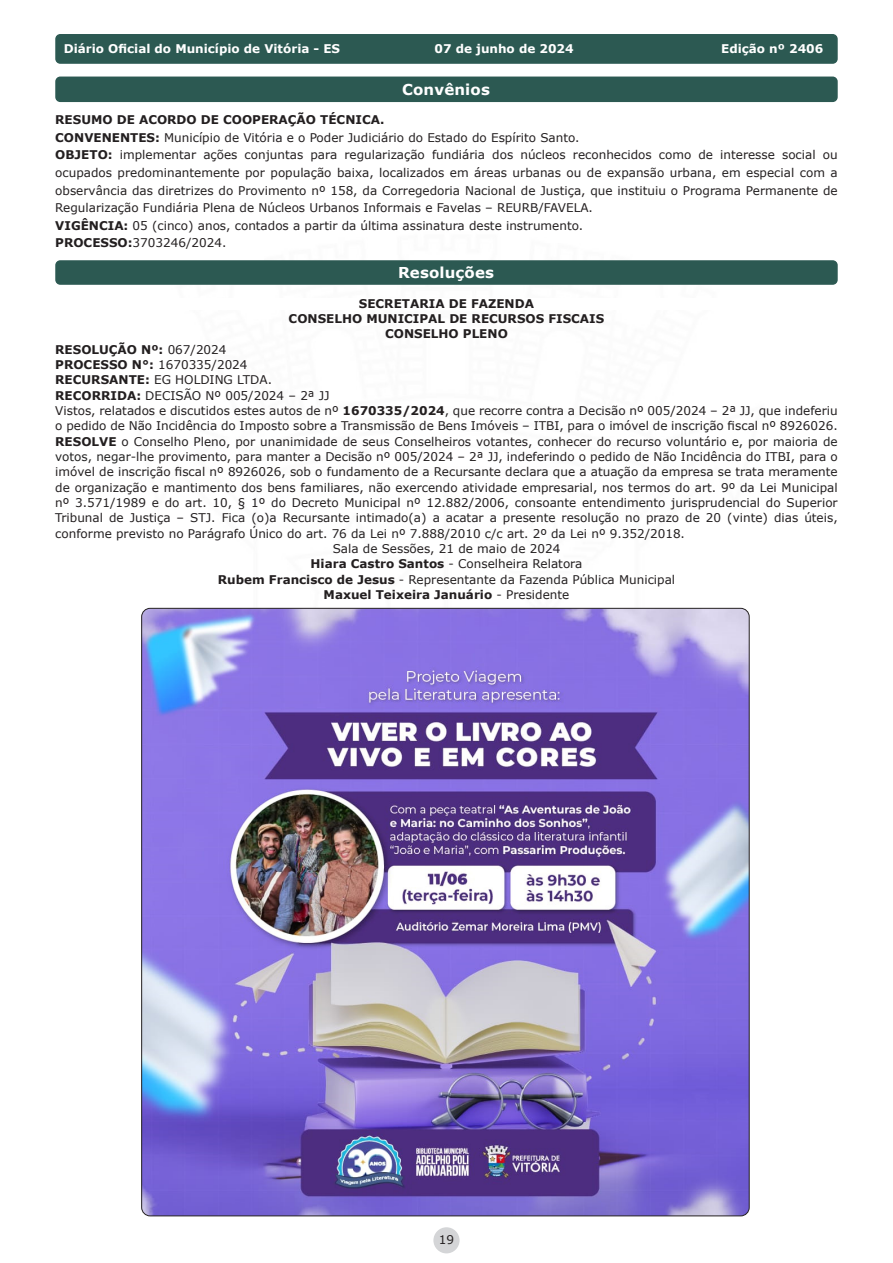
<style>
.page{position:relative;width:893px;height:1263px;background:#fff}
.page>*{position:absolute;margin:0;border:0;box-sizing:border-box;transform-origin:0 0}
.t1{font:700 15px "Verdana";letter-spacing:.01em;color:#fff}
.t2{font:12px/15.3px "Verdana";color:#231f20;text-align:justify}
.Cabeçe7e7e7alho{font:700 12px "Verdana";color:#231f20}
.t3{font:700 12px "Verdana";color:#fff}
.s1{font-weight:700}
.s2{font-weight:400}
.s3{color:#222}
</style>
<div class="page">
<div style="left:433px;top:1227px;width:27px;height:26px;background:#d4d5d7;border-radius:50%"></div>
<div style="left:56px;top:35px;width:781px;height:28px;background:#2c5952;border-radius:4px"></div>
<div style="left:55px;top:34px;width:783px;height:30px;border:2px solid #2c5952;border-radius:4px"></div>
<div style="left:56px;top:77px;width:781px;height:24px;background:#2c5952;border-radius:4px"></div>
<div style="left:55px;top:77px;width:783px;height:25px;border:2px solid #2c5952;border-radius:4px"></div>
<div style="left:56px;top:261px;width:781px;height:23px;background:#2c5952;border-radius:4px"></div>
<div style="left:55px;top:260px;width:783px;height:25px;border:2px solid #2c5952;border-radius:4px"></div>
<img style="left:142px;top:608px;width:607px;height:608px">
<p class="t3" style="left:64px;top:41px;width:278px">Diário Oficial do Município de Vitória - ES</p>
<p class="t3" style="left:435px;top:41px;width:141px">07 de junho de 2024</p>
<p class="t3" style="left:721px;top:41px;width:104px">Edição nº 2406</p>
<p class="t1" style="left:402px;top:79px;width:89px">Convênios</p>
<p class="Cabeçe7e7e7alho" style="left:55px;top:111px;width:331px">RESUMO DE ACORDO DE COOPERAÇÃO TÉCNICA.</p>
<p class="t2" style="left:55px;top:129px;width:526px"><span class="s1">CONVENENTES:</span> Município de Vitória e o Poder Judiciário do Estado do Espírito Santo.</p>
<p class="t2" style="left:55px;top:146px;width:784px;line-height:17.7px"><span class="s1">OBJETO:</span> implementar ações conjuntas para regularização fundiária dos núcleos reconhecidos como de interesse social ou ocupados predominantemente por população baixa, localizados em áreas urbanas ou de expansão urbana, em especial com a observância das diretrizes do Provimento nº 158, da Corregedoria Nacional de Justiça, que instituiu o Programa Permanente de Regularização Fundiária Plena de Núcleos Urbanos Informais e Favelas – REURB/FAVELA.</p>
<p class="t2" style="left:55px;top:218px;width:529px"><span class="s1">VIGÊNCIA:</span> 05 (cinco) anos, contados a partir da última assinatura deste instrumento.</p>
<p class="t2" style="left:55px;top:235px;width:173px"><span class="s1">PROCESSO:</span>3703246/2024.</p>
<p class="t1" style="left:398px;top:262px;width:98px">Resoluções</p>
<p class="Cabeçe7e7e7alho" style="left:359px;top:295px;width:177px">SECRETARIA DE FAZENDA</p>
<p class="Cabeçe7e7e7alho" style="left:289px;top:310px;width:317px">CONSELHO MUNICIPAL DE RECURSOS FISCAIS</p>
<p class="Cabeçe7e7e7alho" style="left:385px;top:325px;width:124px">CONSELHO PLENO</p>
<p class="Cabeçe7e7e7alho" style="left:55px;top:341px;width:173px">RESOLUÇÃO Nº: <span class="s2">067/2024</span></p>
<p class="t2" style="left:55px;top:357px;width:194px"><span class="s1">PROCESSO N°:</span> 1670335/2024</p>
<p class="t2" style="left:55px;top:372px;width:218px"><span class="s1">RECURSANTE:</span> EG HOLDING LTDA.</p>
<p class="t2" style="left:55px;top:388px;width:276px"><span class="s1">RECORRIDA:</span> DECISÃO Nº 005/2024 – 2ª JJ</p>
<p class="t2" style="left:55px;top:403px;width:784px">Vistos, relatados e discutidos estes autos de nº <span class="s1">1670335/2024</span>, que recorre contra a Decisão nº 005/2024 – 2ª JJ, que indeferiu o pedido de Não Incidência do Imposto sobre a Transmissão de Bens Imóveis – ITBI, para o imóvel de inscrição fiscal nº 8926026.<br><span class="s1">RESOLVE</span> o Conselho Pleno, por unanimidade de seus Conselheiros votantes, conhecer do recurso voluntário <span class="s3">e, por maioria de votos, negar</span>-lhe provimento, para manter a Decisão nº 005/2024 – 2ª JJ, indeferindo o pedido de Não Incidência do ITBI, para o imóvel de inscrição fiscal nº 8926026, sob o fundamento de a Recursante declara que a atuação da empresa se trata meramente de organização e mantimento dos bens familiares, não exercendo atividade empresarial, nos termos do art. 9º da Lei Municipal nº 3.571/1989 e do art. 10, § 1º do Decreto Municipal nº 12.882/2006, consoante entendimento jurisprudencial do Superior Tribunal de Justiça – STJ. Fica (o)a Recursante intimado(a) a acatar a presente resolução no prazo de 20 (vinte) dias úteis, conforme previsto no Parágrafo Único do art. 76 da Lei nº 7.888/2010 c/c art. 2º da Lei nº 9.352/2018.</p>
<p class="t2" style="left:333px;top:541px;width:229px">Sala de Sessões, 21 de maio de 2024</p>
<p class="t2" style="left:311px;top:556px;width:273px"><span class="s1">Hiara Castro Santos</span> - Conselheira Relatora</p>
<p class="t2" style="left:218px;top:572px;width:459px"><span class="s1">Rubem Francisco de Jesus</span> - Representante da Fazenda Pública Municipal</p>
<p class="Cabeçe7e7e7alho" style="left:324px;top:586px;width:247px">Maxuel Teixeira Januário <span class="s2">- Presidente</span></p>
<p class="t2" style="left:439px;top:1232px;width:17px">19</p>
</div>
